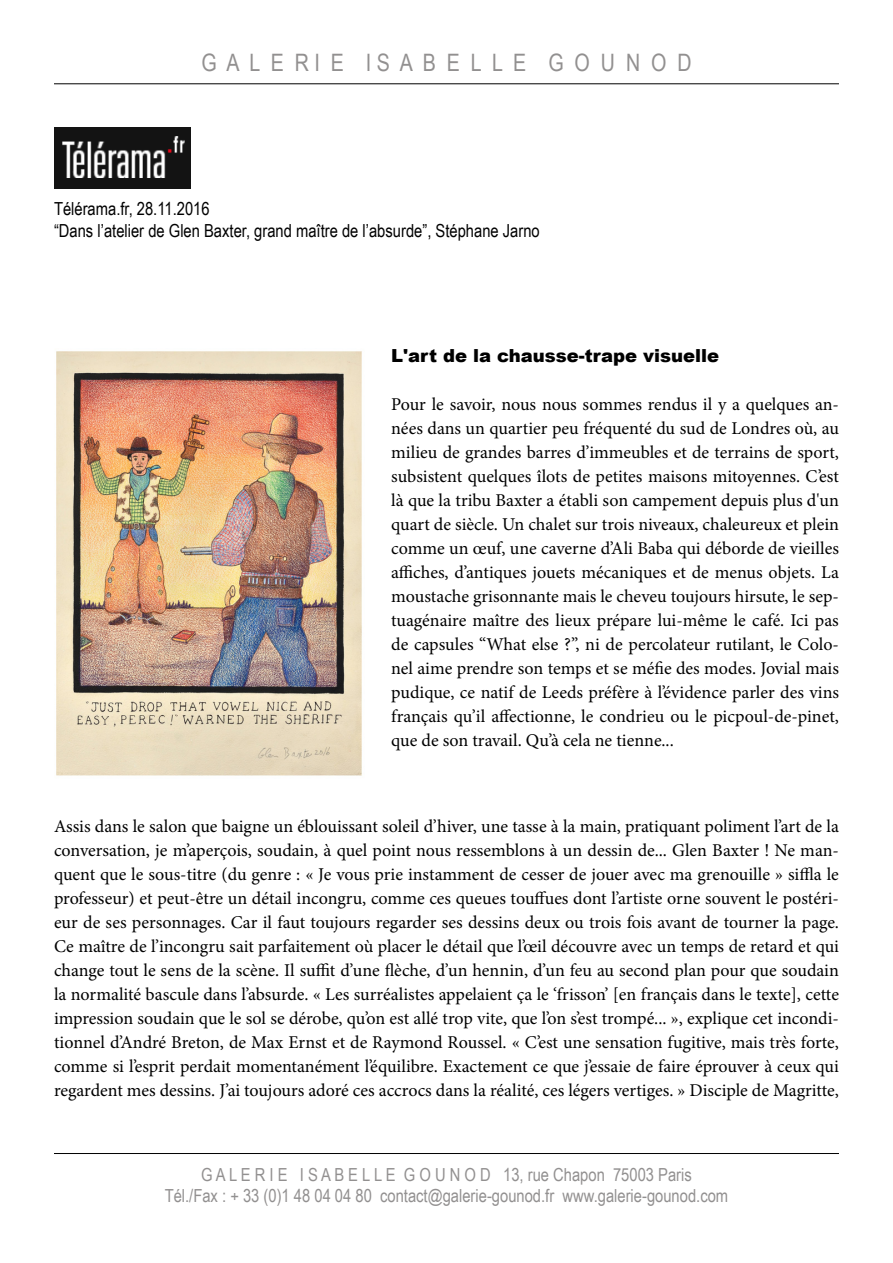
<style>
.page{position:relative;width:893px;height:1263px;background:#fff}
.page>*{position:absolute;margin:0;border:0;box-sizing:border-box;transform-origin:0 0}
.t1{font:24px "Arial Narrow";color:#929090}
.t2{font:18px/24px "Minion Pro";color:#000;text-align:justify}
.t3{font:18px/21.6px "Arial Narrow";color:#929090;text-align:center}
.t4{font:18px/21.6px "Arial Narrow";color:#000}
.t5{font:900 18px "Arial";color:#000}
</style>
<div class="page">
<hr style="left:54px;top:84px;width:785px;height:1px;background:#000">
<hr style="left:54px;top:1153px;width:785px;height:1px;background:#000">
<img style="left:54px;top:128px;width:136px;height:61px">
<img style="left:56px;top:351px;width:306px;height:425px">
<h1 class="t1" style="left:201px;top:45px;width:492px">G A L E R I E I S A B E L L E G O U N O D</h1>
<p class="t4" style="left:54px;top:197px;width:487px">Télérama.fr, 28.11.2016<br>“Dans l’atelier de Glen Baxter, grand maître de l’absurde”, Stéphane Jarno</p>
<p class="t5" style="left:391px;top:342px;width:330px">L'art de la chausse-trape visuelle</p>
<p class="t2" style="left:391px;top:392px;width:449px">Pour le savoir, nous nous sommes rendus il y a quelques an&shy;nées dans un quartier peu fréquenté du sud de Londres où, au milieu de grandes barres d’immeubles et de terrains de sport, subsistent quelques îlots de petites maisons mitoyennes. C’est là que la tribu Baxter a établi son campement depuis plus d'un quart de siècle. Un chalet sur trois niveaux, chaleureux et plein comme un œuf, une caverne d’Ali Baba qui déborde de vieilles affiches, d’antiques jouets mécaniques et de menus objets. La moustache grisonnante mais le cheveu toujours hirsute, le sep&shy;tuagénaire maître des lieux prépare lui-même le café. Ici pas de capsules “What else ?”, ni de percolateur rutilant, le Colo&shy;nel aime prendre son temps et se méfie des modes. Jovial mais pudique, ce natif de Leeds préfère à l’évidence parler des vins français qu’il affectionne, le condrieu ou le picpoul-de-pinet, que de son travail. Qu’à cela ne tienne...</p>
<p class="t2" style="left:54px;top:814px;width:787px">Assis dans le salon que baigne un éblouissant soleil d’hiver, une tasse à la main, pratiquant poliment l’art de la conversation, je m’aperçois, soudain, à quel point nous ressemblons à un dessin de... Glen Baxter ! Ne man&shy;quent que le sous-titre (du genre : « Je vous prie instamment de cesser de jouer avec ma grenouille » siffla le professeur) et peut-être un détail incongru, comme ces queues touffues dont l’artiste orne souvent le postéri&shy;eur de ses personnages. Car il faut toujours regarder ses dessins deux ou trois fois avant de tourner la page.<br>Ce maître de l’incongru sait parfaitement où placer le détail que l’œil découvre avec un temps de retard et qui change tout le sens de la scène. Il suffit d’une flèche, d’un hennin, d’un feu au second plan pour que soudain la normalité bascule dans l’absurde. « Les surréalistes appelaient ça le ‘frisson’ [en français dans le texte], cette impression soudain que le sol se dérobe, qu’on est allé trop vite, que l’on s’est trompé... », explique cet incondi&shy;tionnel d’André Breton, de Max Ernst et de Raymond Roussel. « C’est une sensation fugitive, mais très forte, comme si l’esprit perdait momentanément l’équilibre. Exactement ce que j’essaie de faire éprouver à ceux qui regardent mes dessins. J’ai toujours adoré ces accrocs dans la réalité, ces légers vertiges. » Disciple de Magritte,</p>
<p class="t3" style="left:165px;top:1163px;width:565px">G A L E R I E I S A B E L L E G O U N O D 13, rue Chapon 75003 Paris<br>Tél./Fax : + 33 (0)1 48 04 04 80 contact@galerie-gounod.fr www.galerie-gounod.com</p>
</div>
